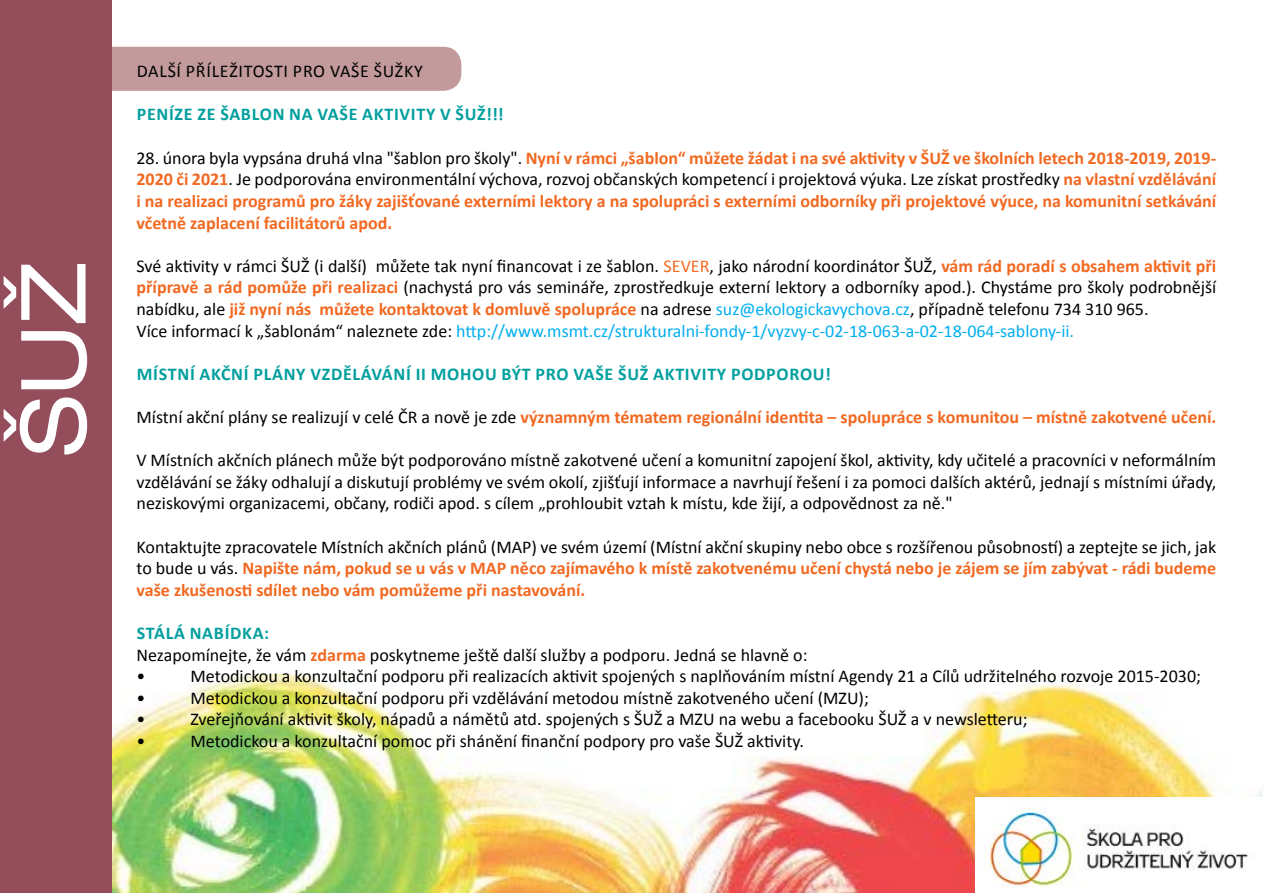
<style>
.page{position:relative;width:1263px;height:893px;background:#fff}
.page>*{position:absolute;margin:0;border:0;box-sizing:border-box;transform-origin:0 0}
.t1{font:expanded 90px "Helvetica Neue LT Pro";color:#fff}
.t2{font:18px/21.6px "Calibri";color:#000}
.t3{font:700 18px/21.6px "Calibri";color:#f26921;text-align:justify}
.t4{font:700 18px "Calibri";letter-spacing:.04em;color:#009f9e}
.t5{font:18px "Calibri";letter-spacing:.04em;color:#000}
.s1{font-weight:400;color:#000}
.s2{color:#f26921}
.s3{font-weight:700;color:#f26921}
.s4{color:#00aeef}
.s5{font-weight:700;color:#009f9e}
</style>
<div class="page">
<img style="left:112px;top:674px;width:1151px;height:219px">
<div style="left:89px;top:47px;width:372px;height:44px;background:#c29a9b;border-radius:18px"></div>
<img style="left:976px;top:798px;width:287px;height:95px">
<div style="left:0;top:0;width:112px;height:893px;background:#944d5b"></div>
<h1 class="t1" style="left:2px;top:456px;width:195px;rotate:-90deg">ŠUŽ</h1>
<p class="t5" style="left:137px;top:59px;width:93px">Další příležitosti</p>
<p class="t2" style="left:293px;top:60px;width:11px">pro</p>
<p class="t2" style="left:330px;top:60px;width:11px">vaše</p>
<p class="t2" style="left:374px;top:60px;width:51px">ŠUŽky</p>
<p class="t4" style="left:137px;top:102px;width:368px">Peníze ze šablon na vaše aktivity v ŠUŽ!!!</p>
<p class="t3" style="left:136px;top:146px;width:1082px"><span class="s1">28. února byla vypsána druhá vlna "šablon pro školy".</span> Nyní v rámci „šablon“ můžete žádat i na své aktivity v ŠUŽ ve školních letech 2018-2019, 2019- 2020 či 2021<span class="s1">. Je podporována environmentální výchova, rozvoj občanských kompetencí i projektová výuka. Lze získat prostředky</span> na vlastní vzdělávání i na realizaci programů pro žáky zajišťované externími lektory a na spolupráci s externími odborníky při projektové výuce, na komunitní setkávání včetně zaplacení facilitátorů apod.</p>
<p class="t2" style="left:136px;top:254px;width:1081px">Své aktivity v rámci ŠUŽ (i další) můžete tak nyní financovat i ze šablon. <span class="s2">SEVER</span>, jako národní koordinátor ŠUŽ, <span class="s3">vám rád poradí s obsahem aktivit při přípravě a rád pomůže při realizaci</span> (nachystá pro vás semináře, zprostředkuje externí lektory a odborníky apod.). Chystáme pro školy podrobnější nabídku, ale <span class="s3">již nyní nás můžete kontaktovat k domluvě spolupráce</span> na adrese <span class="s4">suz@ekologickavychova.cz</span>, případně telefonu 734 310 965.<br>Více informací k „šablonám“ naleznete zde: <span class="s4">http://www.msmt.cz/strukturalni-fondy-1/vyzvy-c-02-18-063-a-02-18-064-sablony-ii.</span></p>
<p class="t4" style="left:137px;top:361px;width:696px">Místní akční plány vzdělávání II mohou být pro vaše ŠUŽ aktivity podporou!</p>
<p class="t3" style="left:137px;top:405px;width:1081px"><span class="s1">Místní akční plány se realizují v celé ČR a nově je zde</span> významným tématem regionální identita – spolupráce s komunitou – místně zakotvené učení.</p>
<p class="t2" style="left:137px;top:449px;width:1081px;text-align:justify">V Místních akčních plánech může být podporováno místně zakotvené učení a komunitní zapojení škol, aktivity, kdy učitelé a pracovníci v neformálním vzdělávání se žáky odhalují a diskutují problémy ve svém okolí, zjišťují informace a navrhují řešení i za pomoci dalších aktérů, jednají s místními úřady, neziskovými organizacemi, občany, rodiči apod. s cílem „prohloubit vztah k místu, kde žijí, a odpovědnost za ně."</p>
<p class="t3" style="left:137px;top:535px;width:1081px"><span class="s1">Kontaktujte zpracovatele Místních akčních plánů (MAP) ve svém území (Místní akční skupiny nebo obce s rozšířenou působností) a zeptejte se jich, jak to bude u vás.</span> Napište nám, pokud se u vás v MAP něco zajímavého k místě zakotvenému učení chystá nebo je zájem se jím zabývat - rádi budeme vaše zkušenosti sdílet nebo vám pomůžeme při nastavování.</p>
<p class="t2" style="left:137px;top:622px;width:672px"><span class="s5">Stálá nabídka:<br></span>Nezapomínejte, že vám <span class="s3">zdarma</span> poskytneme ještě další služby a podporu. Jedná se hlavně o: •</p>
<p class="t2" style="left:191px;top:665px;width:1012px">Metodickou a konzultační podporu při realizacích aktivit spojených s naplňováním místní Agendy 21 a Cílů udržitelného rozvoje 2015-2030;</p>
<p class="t2" style="left:137px;top:686px;width:10px">•</p>
<p class="t2" style="left:191px;top:686px;width:680px">Metodickou a konzultační podporu při vzdělávání metodou místně zakotveného učení (MZU);</p>
<p class="t2" style="left:137px;top:708px;width:10px">•</p>
<p class="t2" style="left:191px;top:708px;width:838px">Zveřejňování aktivit školy, nápadů a námětů atd. spojených s ŠUŽ a MZU na webu a facebooku ŠUŽ a v newsletteru;</p>
<p class="t2" style="left:137px;top:730px;width:10px">•</p>
<p class="t2" style="left:191px;top:730px;width:615px">Metodickou a konzultační pomoc při shánění finanční podpory pro vaše ŠUŽ aktivity.</p>
</div>
